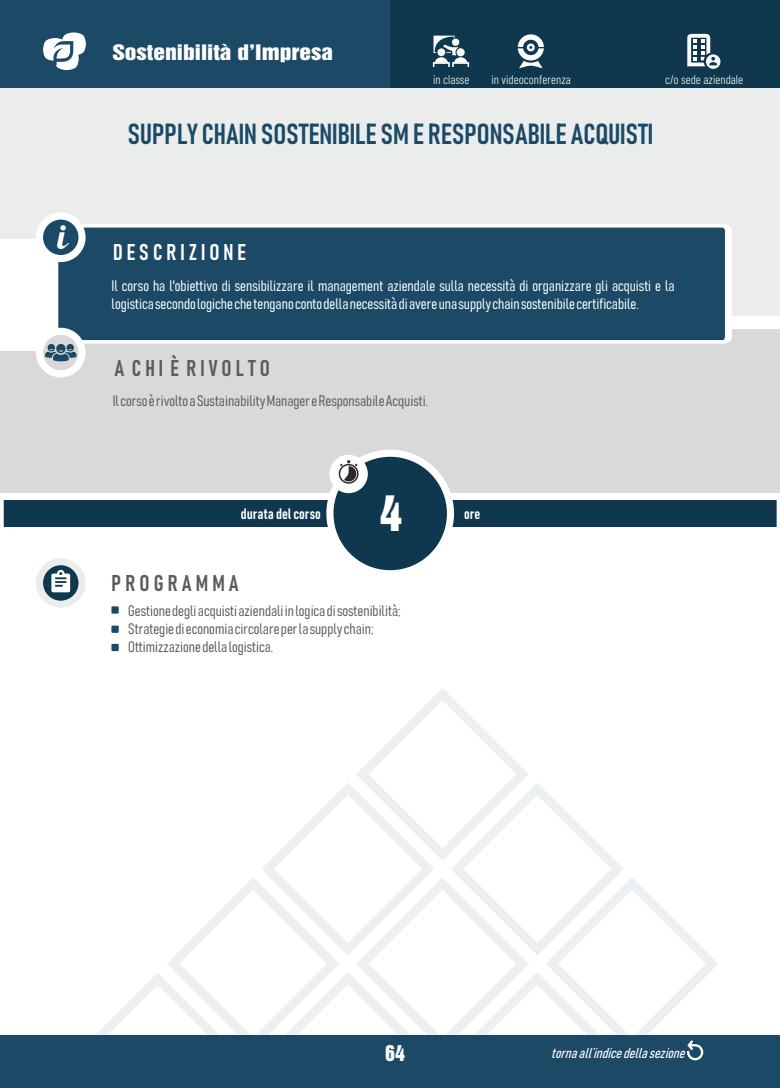
<style>
.page{position:relative;width:780px;height:1088px;background:#fff}
.page>*{position:absolute;margin:0;border:0;box-sizing:border-box;transform-origin:0 0}
.t1{font:45px "Swiss 921 BT Regular A";color:#fff}
.t2{font:33.5px "Lobster 1.3";color:#fff}
.t3{font:28.62px "Bahnschrift";color:#1c4a66}
.t4{font:22.5px "Bahnschrift";letter-spacing:.18em;color:#5c5c5c}
.t5{font:22.5px "Bahnschrift";letter-spacing:.18em;color:#fff}
.t6{font:20px "Swiss 921 BT Regular A";color:#fff}
.t7{font:19.5px "Swiss 921 BT Regular A";color:#fff;scale:1.22 1}
.t8{font:15px/18px "Bahnschrift";color:#fff}
.t9{font:15px/18px "Bahnschrift";color:#5c5c5c}
.t10{font:italic 14.25px "Bahnschrift";color:#fff}
.t11{font:300 12.5px "Barlow Condensed";color:#fff}
</style>
<div class="page">
<div style="left:0;top:329px;width:780px;height:184px;background:#d9d9d9"></div>
<svg style="left:0;top:493px;width:780px;height:34px;background:#426274"></svg>
<div style="left:0;top:88px;width:780px;height:228px;background:#ebeded"></div>
<div style="left:0;top:239px;width:53px;height:112px;background:#fff"></div>
<div style="left:0;top:0;width:779px;height:88px;background:#1c4a66"></div>
<div style="left:390px;top:0;width:389px;height:88px;background:#0f384f"></div>
<div style="left:0;top:1035px;width:779px;height:53px;background:#1c4a66"></div>
<svg style="left:356px;top:688px;width:173px;height:172px"></svg>
<svg style="left:444px;top:776px;width:179px;height:179px"></svg>
<svg style="left:356px;top:871px;width:179px;height:95px"></svg>
<svg style="left:262px;top:776px;width:179px;height:186px"></svg>
<svg style="left:539px;top:871px;width:179px;height:183px"></svg>
<svg style="left:167px;top:871px;width:179px;height:95px"></svg>
<svg style="left:96px;top:966px;width:534px;height:88px"></svg>
<div style="left:52px;top:223px;width:678px;height:121px;background:#1c4a66;border:5px solid #fff;border-radius:5px"></div>
<svg style="left:36px;top:212px;width:50px;height:50px"></svg>
<svg style="left:36px;top:328px;width:50px;height:49px"></svg>
<svg style="left:45px;top:343px;width:31px;height:18px"></svg>
<svg style="left:433px;top:36px;width:36px;height:31px"></svg>
<svg style="left:517px;top:34px;width:27px;height:34px"></svg>
<svg style="left:36px;top:558px;width:50px;height:50px;background:#9eaeb6"></svg>
<svg style="left:51px;top:569px;width:19px;height:23px"></svg>
<div style="left:326px;top:450px;width:128px;height:127px;background:#0f384f;border:7px solid #fff;border-radius:50%"></div>
<div style="left:329px;top:455px;width:39px;height:38px;background:#fff;border-radius:50%"></div>
<svg style="left:339px;top:460px;width:19px;height:24px"></svg>
<svg style="left:687px;top:33px;width:33px;height:36px"></svg>
<svg style="left:43px;top:32px;width:43px;height:38px"></svg>
<div style="left:111px;top:606px;width:8px;height:8px;background:#1c4a66"></div>
<div style="left:111px;top:625px;width:8px;height:8px;background:#1c4a66"></div>
<div style="left:111px;top:644px;width:8px;height:7px;background:#1c4a66"></div>
<svg style="left:687px;top:1040px;width:16px;height:20px"></svg>
<h2 class="t2" style="left:58px;top:224px;width:10px">i</h2>
<p class="t7" style="left:112px;top:45px;width:182px">Sostenibilità d’Impresa</p>
<p class="t11" style="left:433px;top:72px;width:38px">in classe</p>
<p class="t11" style="left:491px;top:72px;width:81px">in videoconferenza</p>
<p class="t11" style="left:665px;top:72px;width:79px">c/o sede aziendale</p>
<h3 class="t3" style="left:128px;top:121px;width:527px">SUPPLY CHAIN SOSTENIBILE SM E RESPONSABILE ACQUISTI</h3>
<h3 class="t5" style="left:113px;top:242px;width:135px">DESCRIZIONE</h3>
<p class="t8" style="left:112px;top:278px;width:564px">Il corso ha l'obiettivo di sensibilizzare il management aziendale sulla necessità di organizzare gli acquisti e la logistica secondo logiche che tengano conto della necessità di avere una supply chain sostenibile certificabile.</p>
<h3 class="t4" style="left:115px;top:358px;width:157px">A CHI È RIVOLTO</h3>
<p class="t9" style="left:113px;top:392px;width:317px">Il corso è rivolto a Sustainability Manager e Responsabile Acquisti.</p>
<h1 class="t1" style="left:380px;top:497px;width:24px">4</h1>
<p class="t8" style="left:241px;top:505px;width:81px">durata del corso</p>
<p class="t8" style="left:464px;top:505px;width:18px">ore</p>
<h3 class="t4" style="left:112px;top:573px;width:129px">PROGRAMMA</h3>
<p class="t9" style="left:128px;top:603px;width:274px">Gestione degli acquisti aziendali in logica di sostenibilità;<br>Strategie di economia circolare per la supply chain;<br>Ottimizzazione della logistica.</p>
<h3 class="t6" style="left:385px;top:1045px;width:21px">64</h3>
<p class="t10" style="left:551px;top:1047px;width:138px">tornaall’indicedellasezione</p>
</div>
